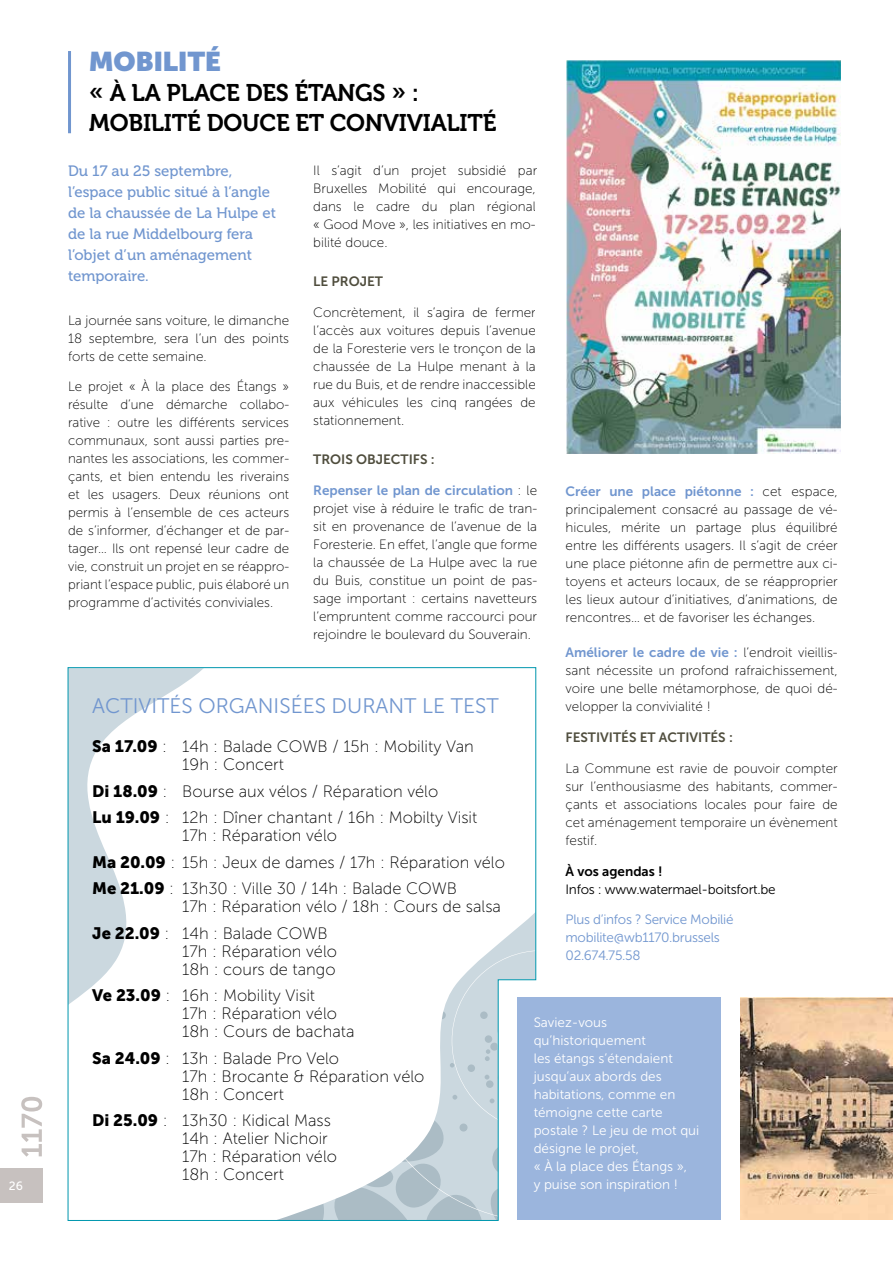
<style>
.page{position:relative;width:893px;height:1263px;background:#fff}
.page>*{position:absolute;margin:0;border:0;box-sizing:border-box;transform-origin:0 0}
.t1{font:900 27px "Museo Sans Display";color:#7196cf}
.t2{font:24px/30px "Museo 700";letter-spacing:-.01em;color:#000}
.t3{font:21px "Museo Sans 300";color:#7196cf}
.t4{font:16.5px/18px "Museo Sans 100";color:#000}
.t5{font:15px/21px "Museo 500";color:#7196cf}
.t6{font:13.5px/18px "Museo Sans 100";color:#000;text-align:justify}
.t7{font:13.5px/18px "Museo Sans 300";color:#fff}
.t8{font:13.5px "Museo Sans 700";color:#7196cf}
.t9{font:13.5px/18px "Museo Sans 300";letter-spacing:-.02em;color:#7196cf}
.t10{font:13.5px "Museo Sans 700";color:#4f4d3d}
.t11{font:13.5px "Museo Sans 300";letter-spacing:-.02em;color:#000}
.t12{font:13.5px "Museo Sans 700";color:#000}
.t13{font:12px "Museo Sans 500";color:#fff}
.s1{font-family:"Museo Sans 100";color:#000}
.s2{font-family:"Museo Sans 900"}
</style>
<div class="page">
<svg style="left:67px;top:667px;width:469px;height:554px"></svg>
<svg style="left:21px;top:1097px;width:21px;height:60px"></svg>
<div style="left:0;top:1168px;width:43px;height:34px;background:#c7c1bf"></div>
<hr style="left:68px;top:51px;width:3px;height:82px;background:#7196cf">
<img style="left:567px;top:61px;width:274px;height:392px">
<img style="left:741px;top:998px;width:152px;height:222px">
<div style="left:518px;top:998px;width:203px;height:222px;background:#9bb5dd"></div>
<p class="t13" style="left:9px;top:1179px;width:16px">26</p>
<h1 class="t1" style="left:89px;top:46px;width:133px">MOBILITÉ</h1>
<h2 class="t2" style="left:89px;top:78px;width:409px">« À LA PLACE DES ÉTANGS » :<br>MOBILITÉ DOUCE ET CONVIVIALITÉ</h2>
<p class="t5" style="left:68px;top:161px;width:210px">Du 17 au 25 septembre, l’espace public situé à l’angle de la chaussée de La Hulpe et de la rue Middelbourg fera l’objet d’un aménagement temporaire.</p>
<p class="t6" style="left:68px;top:311px;width:223px">La journée sans voiture, le dimanche 18 septembre, sera l’un des points forts de cette semaine.</p>
<p class="t6" style="left:68px;top:378px;width:223px">Le projet « À la place des Étangs » résulte d’une démarche collabo&shy;rative : outre les différents services communaux, sont aussi parties pre&shy;nantes les associations, les commer&shy;çants, et bien entendu les riverains et les usagers. Deux réunions ont permis à l’ensemble de ces acteurs de s’informer, d’échanger et de par&shy;tager… Ils ont repensé leur cadre de vie, construit un projet en se réappro&shy;priant l’espace public, puis élaboré un programme d’activités conviviales.</p>
<p class="t6" style="left:313px;top:161px;width:225px">Il s’agit d’un projet subsidié par Bruxelles Mobilité qui encourage, dans le cadre du plan régional « Good Move », les initiatives en mo&shy;bilité douce.</p>
<p class="t10" style="left:313px;top:274px;width:71px">LE PROJET</p>
<p class="t6" style="left:313px;top:303px;width:224px">Concrètement, il s’agira de fermer l’accès aux voitures depuis l’avenue de la Foresterie vers le tronçon de la chaussée de La Hulpe menant à la rue du Buis, et de rendre inaccessible aux véhicules les cinq rangées de stationnement.</p>
<p class="t10" style="left:313px;top:452px;width:123px">TROIS OBJECTIFS :</p>
<p class="t8" style="left:313px;top:483px;width:225px">Repenser le plan de circulation <span class="s1">: le</span></p>
<p class="t6" style="left:313px;top:499px;width:225px">projet vise à réduire le trafic de tran&shy;sit en provenance de l’avenue de la Foresterie. En effet, l’angle que forme la chaussée de La Hulpe avec la rue du Buis, constitue un point de pas&shy;sage important : certains navetteurs l’empruntent comme raccourci pour rejoindre le boulevard du Souverain.</p>
<p class="t8" style="left:566px;top:484px;width:274px">Créer une place piétonne : <span class="s1">cet espace,</span></p>
<p class="t6" style="left:566px;top:501px;width:274px">principalement consacré au passage de vé&shy;hicules, mérite un partage plus équilibré entre les différents usagers. Il s’agit de créer une place piétonne afin de permettre aux ci&shy;toyens et acteurs locaux, de se réapproprier les lieux autour d’initiatives, d’animations, de rencontres… et de favoriser les échanges.</p>
<p class="t8" style="left:566px;top:645px;width:274px">Améliorer le cadre de vie : <span class="s1">l’endroit vieillis-</span></p>
<p class="t6" style="left:566px;top:662px;width:274px">sant nécessite un profond rafraichissement, voire une belle métamorphose, de quoi dé&shy;velopper la convivialité !</p>
<p class="t10" style="left:566px;top:730px;width:169px">FESTIVITÉS ET ACTIVITÉS :</p>
<p class="t6" style="left:566px;top:759px;width:274px">La Commune est ravie de pouvoir compter sur l’enthousiasme des habitants, commer&shy;çants et associations locales pour faire de cet aménagement temporaire un évènement festif.</p>
<p class="t12" style="left:566px;top:863px;width:99px">À vos agendas !</p>
<p class="t11" style="left:566px;top:882px;width:212px">Infos : www.watermael-boitsfort.be</p>
<p class="t9" style="left:566px;top:911px;width:170px">Plus d’infos ? Service Mobilié mobilite@wb1170.brussels<br>02.674.75.58</p>
<h3 class="t3" style="left:92px;top:695px;width:408px">ACTIVITÉS ORGANISÉES DURANT LE TEST</h3>
<p class="t4" style="left:182px;top:738px;width:293px;text-indent:-90px"><span class="s2">Sa 17.09</span> : 14h : Balade COWB / 15h : Mobility Van<br>19h : Concert</p>
<p class="t4" style="left:92px;top:778px;width:387px;line-height:26.5px"><span class="s2">Di 18.09</span> : Bourse aux vélos / Réparation vélo<br><span class="s2">Lu 19.09</span> : 12h : Dîner chantant / 16h : Mobilty Visit</p>
<p class="t4" style="left:92px;top:823px;width:414px;line-height:26.5px;text-indent:90px">17h : Réparation vélo<br><span class="s2">Ma 20.09</span> : 15h : Jeux de dames / 17h : Réparation vélo<br><span class="s2">Me 21.09</span> : 13h30 : Ville 30 / 14h : Balade COWB</p>
<p class="t4" style="left:92px;top:894px;width:410px;line-height:26.5px;text-indent:90px">17h : Réparation vélo / 18h : Cours de salsa<br><span class="s2">Je 22.09</span> : 14h : Balade COWB</p>
<p class="t4" style="left:182px;top:942px;width:156px">17h : Réparation vélo<br>18h : cours de tango</p>
<p class="t4" style="left:182px;top:987px;width:174px;text-indent:-90px"><span class="s2">Ve 23.09</span> : 16h : Mobility Visit<br>17h : Réparation vélo<br>18h : Cours de bachata</p>
<p class="t4" style="left:182px;top:1049px;width:244px;text-indent:-90px"><span class="s2">Sa 24.09</span> : 13h : Balade Pro Velo<br>17h : Brocante &amp; Réparation vélo<br>18h : Concert</p>
<p class="t4" style="left:182px;top:1112px;width:156px;text-indent:-90px"><span class="s2">Di 25.09</span> : 13h30 : Kidical Mass<br>14h : Atelier Nichoir<br>17h : Réparation vélo<br>18h : Concert</p>
<p class="t7" style="left:534px;top:1013px;width:167px">Saviez-vous qu’historiquement<br>les étangs s’étendaient jusqu’aux abords des habitations, comme en témoigne cette carte postale ? Le jeu de mot qui désigne le projet,<br>« À la place des Étangs »,<br>y puise son inspiration !</p>
</div>
